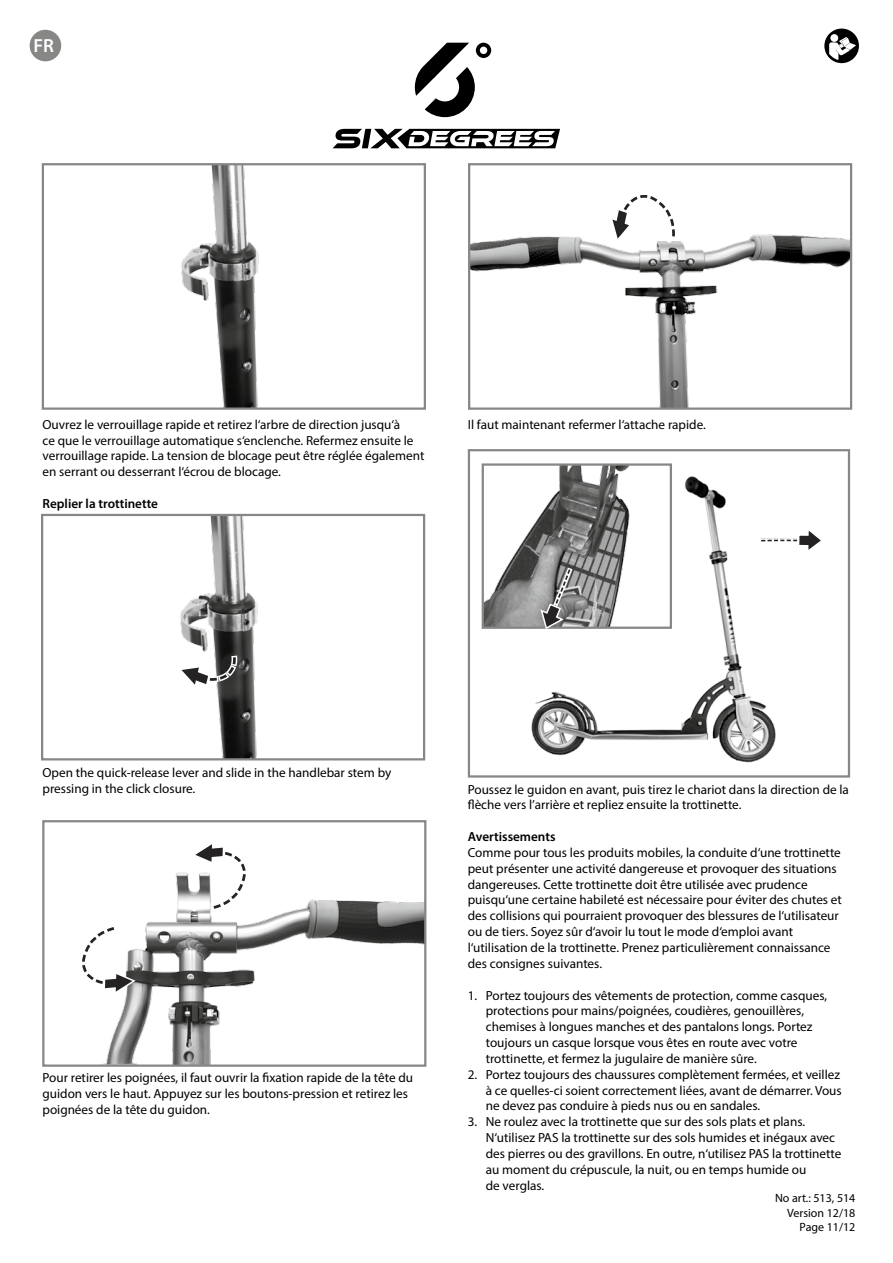
<style>
.page{position:relative;width:893px;height:1263px;background:#fff}
.page>*{position:absolute;margin:0;border:0;box-sizing:border-box;transform-origin:0 0}
.t1{font:600 19.05px "Myriad Pro";color:#fff}
.t2{font:13.2px/15.9px "Myriad Pro";color:#000}
.t3{font:600 13.2px "Myriad Pro";color:#000}
.t4{font:12px/14.4px "Myriad Pro";color:#000;text-align:right}
</style>
<div class="page">
<svg style="left:824px;top:29px;width:35px;height:34px"></svg>
<div style="left:30px;top:30px;width:31px;height:31px;background:#878786;border-radius:50%"></div>
<svg style="left:415px;top:43px;width:76px;height:74px"></svg>
<svg style="left:333px;top:129px;width:227px;height:19px"></svg>
<img style="left:181px;top:166px;width:78px;height:241px">
<div style="left:42px;top:163px;width:384px;height:247px;border:2px solid #878786"></div>
<img style="left:180px;top:517px;width:78px;height:240px">
<div style="left:41px;top:514px;width:384px;height:246px;border:2px solid #878786"></div>
<svg style="left:180px;top:656px;width:57px;height:32px"></svg>
<img style="left:531px;top:476px;width:245px;height:287px">
<div style="left:468px;top:449px;width:382px;height:329px;border:2px solid #878786"></div>
<img style="left:485px;top:466px;width:184px;height:160px">
<div style="left:482px;top:463px;width:190px;height:166px;border:2px solid #878786"></div>
<svg style="left:539px;top:568px;width:33px;height:62px;background:#8e8e8e"></svg>
<svg style="left:760px;top:526px;width:61px;height:28px"></svg>
<img style="left:103px;top:872px;width:320px;height:192px">
<div style="left:42px;top:820px;width:384px;height:247px;border:2px solid #878786"></div>
<svg style="left:82px;top:925px;width:54px;height:69px"></svg>
<svg style="left:192px;top:844px;width:55px;height:66px"></svg>
<img style="left:471px;top:234px;width:378px;height:173px">
<div style="left:468px;top:163px;width:384px;height:247px;border:2px solid #878786"></div>
<svg style="left:610px;top:195px;width:67px;height:47px"></svg>
<h1 class="t1" style="left:34px;top:34px;width:22px">FR</h1>
<p class="t2" style="left:43px;top:416px;width:383px">Ouvrez le verrouillage rapide et retirez l‘arbre de direction jusqu‘à<br>ce que le verrouillage automatique s‘enclenche. Refermez ensuite le verrouillage rapide. La tension de blocage peut être réglée également en serrant ou desserrant l‘écrou de blocage.</p>
<p class="t3" style="left:43px;top:495px;width:117px">Replier la trottinette</p>
<p class="t2" style="left:468px;top:417px;width:240px">Il faut maintenant refermer l‘attache rapide.</p>
<p class="t2" style="left:43px;top:765px;width:350px">Open the quick-release lever and slide in the handlebar stem by pressing in the click closure.</p>
<p class="t2" style="left:43px;top:1069px;width:372px">Pour retirer les poignées, il faut ouvrir la fixation rapide de la tête du guidon vers le haut. Appuyez sur les boutons-pression et retirez les poignées de la tête du guidon.</p>
<p class="t2" style="left:468px;top:781px;width:383px">Poussez le guidon en avant, puis tirez le chariot dans la direction de la flèche vers l’arrière et repliez ensuite la trottinette.</p>
<p class="t3" style="left:468px;top:828px;width:89px">Avertissements</p>
<p class="t2" style="left:468px;top:844px;width:376px">Comme pour tous les produits mobiles, la conduite d‘une trottinette peut présenter une activité dangereuse et provoquer des situations dangereuses. Cette trottinette doit être utilisée avec prudence puisqu‘une certaine habileté est nécessaire pour éviter des chutes et des collisions qui pourraient provoquer des blessures de l‘utilisateur ou de tiers. Soyez sûr d‘avoir lu tout le mode d‘emploi avant l‘utilisation de la trottinette. Prenez particulièrement connaissance des consignes suivantes.</p>
<p class="t2" style="left:486px;top:987px;width:343px;text-indent:-18px">1. Portez toujours des vêtements de protection, comme casques, protections pour mains/poignées, coudières, genouillères, chemises à longues manches et des pantalons longs. Portez toujours un casque lorsque vous êtes en route avec votre trottinette, et fermez la jugulaire de manière sûre.</p>
<p class="t2" style="left:486px;top:1066px;width:358px;text-indent:-18px">2. Portez toujours des chaussures complètement fermées, et veillez à ce quelles-ci soient correctement liées, avant de démarrer. Vous ne devez pas conduire à pieds nus ou en sandales.</p>
<p class="t2" style="left:486px;top:1114px;width:357px;text-indent:-18px">3. Ne roulez avec la trottinette que sur des sols plats et plans.<br>N‘utilisez PAS la trottinette sur des sols humides et inégaux avec des pierres ou des gravillons. En outre, n‘utilisez PAS la trottinette au moment du crépuscule, la nuit, ou en temps humide ou<br>de verglas.</p>
<p class="t4" style="left:775px;top:1191px;width:82px">No art.: 513, 514<br>Version 12/18<br>Page 11/12</p>
</div>
